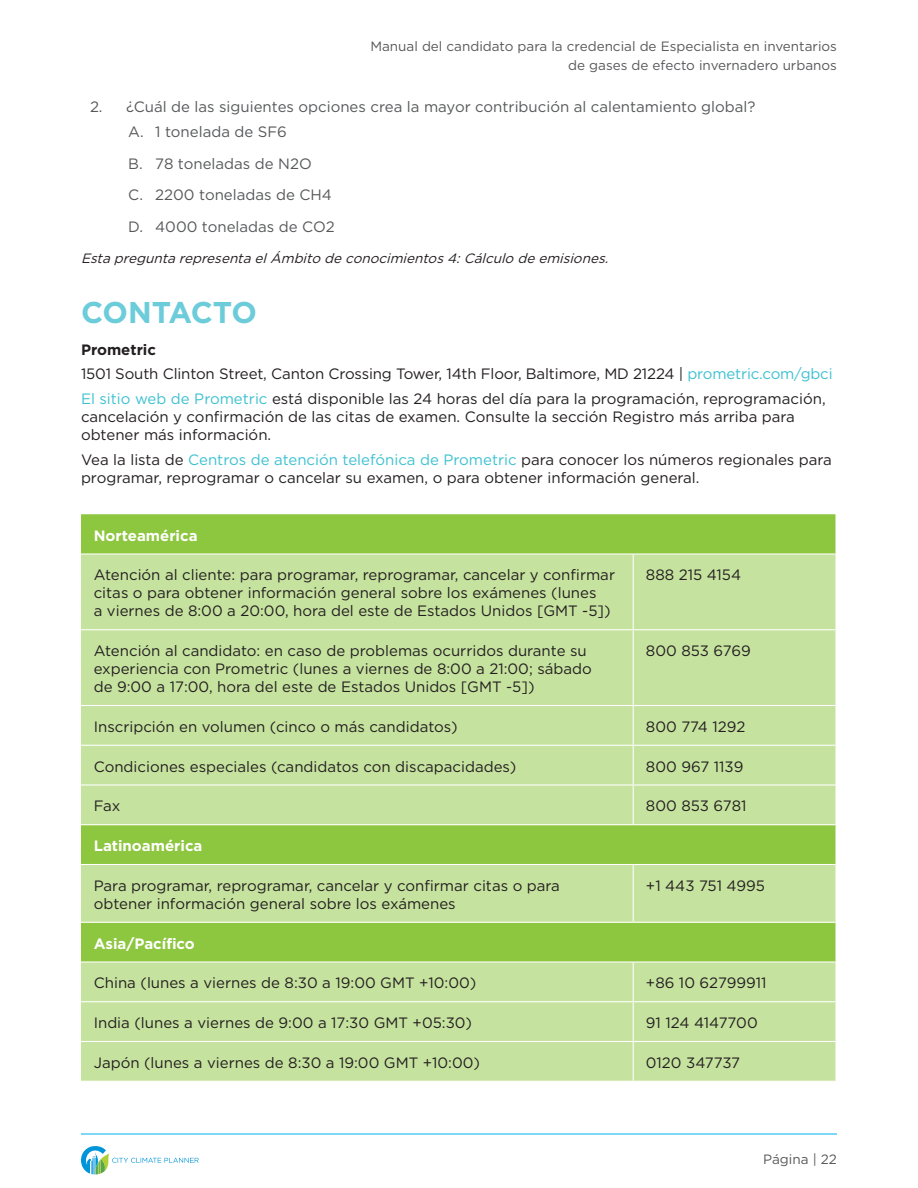
<style>
.page{position:relative;width:918px;height:1188px;background:#fff}
.page>*{position:absolute;margin:0;border:0;box-sizing:border-box;transform-origin:0 0}
.Header-D{font:700 30px "Gotham";letter-spacing:-.02em;color:#6cccd9}
.Body-D{font:15px/18px "Gotham";color:#231f20}
.t1{font:15px "Gotham";color:#57585a}
.Body-D-2{font:700 15px "Gotham";color:#fff}
.Body-D-3{font:700 15px "Gotham";color:#231f20}
.t2{font:13.5px/19.5px "Gotham";color:#57585a;text-align:right}
.Body-D-4{font:italic 13.5px "Gotham";color:#231f20}
.s1{color:#3dc1d1}
</style>
<div class="page">
<hr style="left:81px;top:1134px;width:756px;height:1px;background:#00b0f0">
<svg style="left:81px;top:1146px;width:118px;height:28px"></svg>
<div style="left:81px;top:514px;width:755px;height:39px;background:#8dc63f"></div>
<svg style="left:81px;top:555px;width:755px;height:526px;background:#bddd91"></svg>
<hr style="left:633px;top:555px;width:1px;height:74px;background:#fff">
<hr style="left:81px;top:629px;width:552px;height:1px;background:#fff">
<hr style="left:633px;top:629px;width:203px;height:1px;background:#fff">
<hr style="left:633px;top:630px;width:1px;height:75px;background:#fff">
<hr style="left:81px;top:705px;width:552px;height:1px;background:#fff">
<hr style="left:633px;top:705px;width:203px;height:1px;background:#fff">
<hr style="left:633px;top:706px;width:1px;height:39px;background:#fff">
<hr style="left:81px;top:745px;width:552px;height:1px;background:#fff">
<hr style="left:633px;top:745px;width:203px;height:1px;background:#fff">
<hr style="left:633px;top:746px;width:1px;height:38px;background:#fff">
<hr style="left:81px;top:784px;width:552px;height:2px;background:#fff">
<hr style="left:633px;top:784px;width:203px;height:2px;background:#fff">
<hr style="left:633px;top:786px;width:1px;height:38px;background:#fff">
<hr style="left:81px;top:824px;width:552px;height:1px;background:#fff">
<hr style="left:633px;top:824px;width:203px;height:1px;background:#fff">
<hr style="left:81px;top:864px;width:552px;height:1px;background:#fff">
<hr style="left:633px;top:864px;width:203px;height:1px;background:#fff">
<hr style="left:633px;top:865px;width:1px;height:57px;background:#fff">
<hr style="left:81px;top:922px;width:552px;height:1px;background:#fff">
<hr style="left:633px;top:922px;width:203px;height:1px;background:#fff">
<hr style="left:81px;top:961px;width:552px;height:2px;background:#fff">
<hr style="left:633px;top:961px;width:203px;height:2px;background:#fff">
<hr style="left:633px;top:963px;width:1px;height:38px;background:#fff">
<hr style="left:81px;top:1001px;width:552px;height:1px;background:#fff">
<hr style="left:633px;top:1001px;width:203px;height:1px;background:#fff">
<hr style="left:633px;top:1002px;width:1px;height:39px;background:#fff">
<hr style="left:81px;top:1041px;width:552px;height:1px;background:#fff">
<hr style="left:633px;top:1041px;width:203px;height:1px;background:#fff">
<hr style="left:633px;top:1042px;width:1px;height:39px;background:#fff">
<p class="t2" style="left:370px;top:36px;width:468px">Manual del candidato para la credencial de Especialista en inventarios de gases de efecto invernadero urbanos</p>
<p class="t1" style="left:90px;top:98px;width:667px">2. ¿Cuál de las siguientes opciones crea la mayor contribución al calentamiento global?</p>
<p class="t1" style="left:128px;top:122px;width:160px">A. 1 tonelada de SF6</p>
<p class="t1" style="left:128px;top:154px;width:185px">B. 78 toneladas de N2O</p>
<p class="t1" style="left:128px;top:185px;width:205px">C. 2200 toneladas de CH4</p>
<p class="t1" style="left:128px;top:217px;width:208px">D. 4000 toneladas de CO2</p>
<p class="Body-D-4" style="left:81px;top:250px;width:533px">EstapreguntarepresentaelÁmbito deconocimientos4:Cálculo deemisiones.</p>
<p class="Header-D" style="left:81px;top:293px;width:178px">CONTACTO</p>
<p class="Body-D-3" style="left:81px;top:339px;width:77px">Prometric</p>
<p class="Body-D" style="left:81px;top:365px;width:753px">1501 South Clinton Street, Canton Crossing Tower, 14th Floor, Baltimore, MD 21224 | <span class="s1">prometric.com/gbci</span></p>
<p class="Body-D" style="left:81px;top:390px;width:746px"><span class="s1">El sitio web de Prometric</span> está disponible las 24 horas del día para la programación, reprogramación, cancelación y confirmación de las citas de examen. Consulte la sección Registro más arriba para obtener más información.</p>
<p class="Body-D" style="left:81px;top:450px;width:752px">Vea la lista de <span class="s1">Centros de atención telefónica de Prometric</span> para conocer los números regionales para programar, reprogramar o cancelar su examen, o para obtener información general.</p>
<p class="Body-D-2" style="left:94px;top:525px;width:105px">Norteamérica</p>
<p class="Body-D" style="left:94px;top:566px;width:523px">Atención al cliente: para programar, reprogramar, cancelar y confirmar citas o para obtener información general sobre los exámenes (lunes<br>a viernes de 8:00 a 20:00, hora del este de Estados Unidos [GMT -5])</p>
<p class="Body-D" style="left:646px;top:566px;width:97px">888 215 4154</p>
<p class="Body-D" style="left:94px;top:641px;width:500px">Atención al candidato: en caso de problemas ocurridos durante su experiencia con Prometric (lunes a viernes de 8:00 a 21:00; sábado de 9:00 a 17:00, hora del este de Estados Unidos [GMT -5])</p>
<p class="Body-D" style="left:646px;top:641px;width:106px">800 853 6769</p>
<p class="Body-D" style="left:94px;top:717px;width:365px">Inscripción en volumen (cinco o más candidatos)</p>
<p class="Body-D" style="left:646px;top:717px;width:101px">800 774 1292</p>
<p class="Body-D" style="left:94px;top:757px;width:424px">Condiciones especiales (candidatos con discapacidades)</p>
<p class="Body-D" style="left:646px;top:757px;width:99px">800 967 1139</p>
<p class="Body-D" style="left:94px;top:797px;width:28px">Fax</p>
<p class="Body-D" style="left:646px;top:797px;width:102px">800 853 6781</p>
<p class="Body-D-2" style="left:94px;top:836px;width:110px">Latinoamérica</p>
<p class="Body-D" style="left:94px;top:876px;width:468px">Para programar, reprogramar, cancelar y confirmar citas o para obtener información general sobre los exámenes</p>
<p class="Body-D" style="left:646px;top:876px;width:121px">+1 443 751 4995</p>
<p class="Body-D-2" style="left:94px;top:933px;width:103px">Asia/Pacífico</p>
<p class="Body-D" style="left:94px;top:974px;width:384px">China (lunes a viernes de 8:30 a 19:00 GMT +10:00)</p>
<p class="Body-D" style="left:646px;top:974px;width:122px">+86 10 62799911</p>
<p class="Body-D" style="left:94px;top:1013px;width:380px">India (lunes a viernes de 9:00 a 17:30 GMT +05:30)</p>
<p class="Body-D" style="left:646px;top:1013px;width:113px">91 124 4147700</p>
<p class="Body-D" style="left:94px;top:1053px;width:388px">Japón (lunes a viernes de 8:30 a 19:00 GMT +10:00)</p>
<p class="Body-D" style="left:646px;top:1053px;width:96px">0120 347737</p>
<p class="t2" style="left:763px;top:1149px;width:75px">Página | 22</p>
</div>
